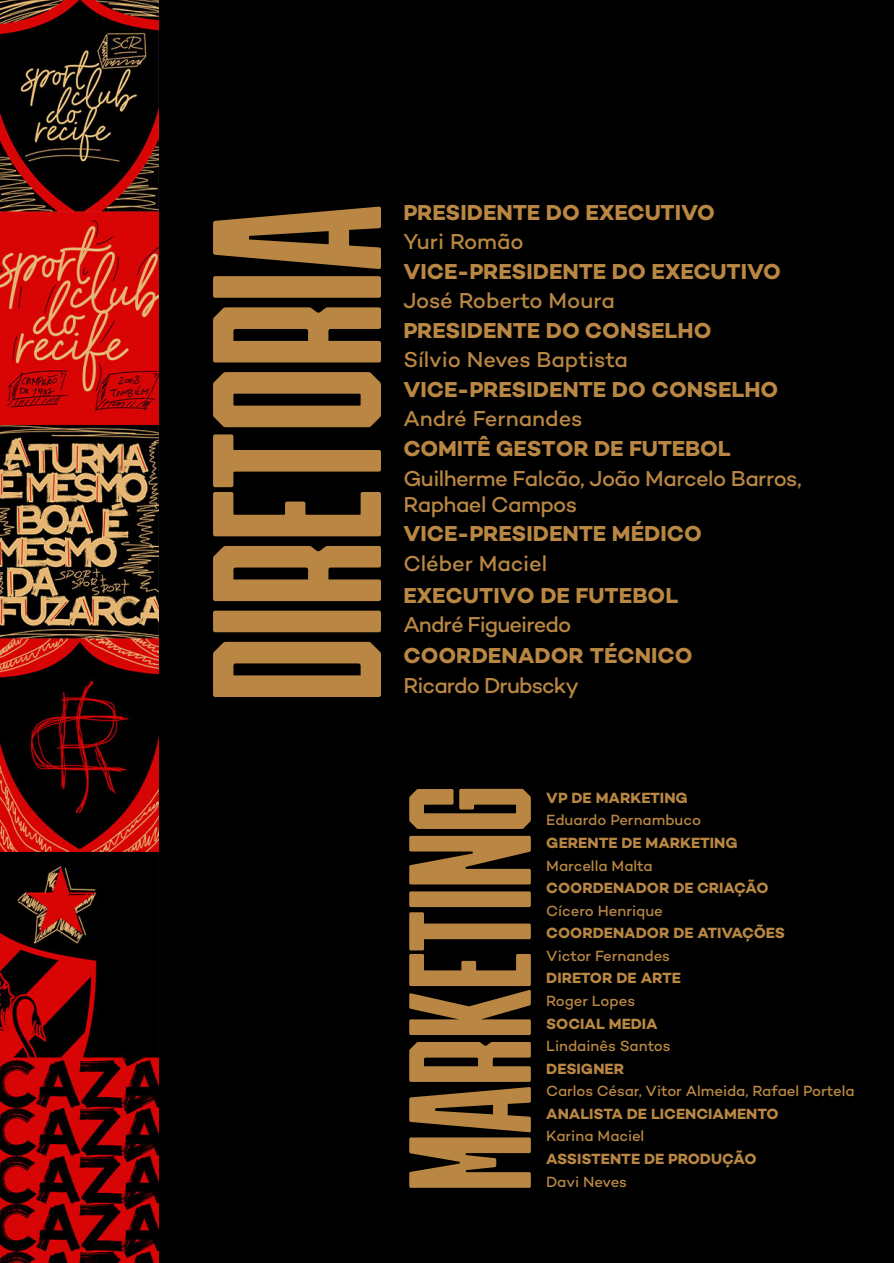
<style>
.page{position:relative;width:894px;height:1263px;background:#fff}
.page>*{position:absolute;margin:0;border:0;box-sizing:border-box;transform-origin:0 0}
.t1{font:239.7px "Redig";color:#b98743}
.t2{font:173.55px "Redig";color:#b98743}
.t3{font:700 22.05px "Campton";color:#b98743}
.t4{font:500 22.05px/26.4px "Campton";letter-spacing:-.025em;color:#b98743}
.t5{font:500 22.05px "Campton";letter-spacing:-.005em;color:#b98743}
.t6{font:500 22.05px "Campton";color:#b98743}
.t7{font:700 15px "Campton";color:#b98743}
.t8{font:500 15px "Campton";letter-spacing:-.005em;color:#b98743}
</style>
<div class="page">
<div style="left:0;top:0;width:893px;height:1263px;background:#000"></div>
<img style="left:0;top:0;width:159px;height:1263px">
<h1 class="t1" style="left:185px;top:702px;width:499px;rotate:-90deg">DIRETORIA</h1>
<p class="t3" style="left:403px;top:198px;width:313px">PRESIDENTE DO EXECUTIVO</p>
<p class="t5" style="left:403px;top:228px;width:122px">Yuri Romão</p>
<p class="t3" style="left:403px;top:257px;width:379px">VICE-PRESIDENTE DO EXECUTIVO</p>
<p class="t5" style="left:403px;top:287px;width:213px">José Roberto Moura</p>
<p class="t3" style="left:403px;top:316px;width:309px">PRESIDENTE DO CONSELHO</p>
<p class="t5" style="left:403px;top:346px;width:226px">Sílvio Neves Baptista</p>
<p class="t3" style="left:403px;top:375px;width:376px">VICE-PRESIDENTE DO CONSELHO</p>
<p class="t6" style="left:403px;top:405px;width:181px">André Fernandes</p>
<p class="t3" style="left:403px;top:434px;width:329px">COMITÊ GESTOR DE FUTEBOL</p>
<p class="t4" style="left:403px;top:464px;width:399px">Guilherme Falcão, João Marcelo Barros,<br>Raphael Campos</p>
<p class="t3" style="left:403px;top:520px;width:300px">VICE-PRESIDENTE MÉDICO</p>
<p class="t5" style="left:403px;top:549px;width:145px">Cléber Maciel</p>
<p class="t3" style="left:403px;top:581px;width:276px">EXECUTIVO DE FUTEBOL</p>
<p class="t4" style="left:403px;top:611px;width:169px">André Figueiredo</p>
<p class="t3" style="left:403px;top:642px;width:291px">COORDENADOR TÉCNICO</p>
<p class="t4" style="left:403px;top:672px;width:177px">Ricardo Drubscky</p>
<h2 class="t2" style="left:389px;top:1191px;width:407px;rotate:-90deg">MARKETING</h2>
<p class="t7" style="left:546px;top:788px;width:143px">VP DE MARKETING</p>
<p class="t8" style="left:546px;top:811px;width:156px">Eduardo Pernambuco</p>
<p class="t7" style="left:546px;top:833px;width:193px">GERENTE DE MARKETING</p>
<p class="t8" style="left:546px;top:856px;width:108px">Marcella Malta</p>
<p class="t7" style="left:546px;top:878px;width:224px">COORDENADOR DE CRIAÇÃO</p>
<p class="t8" style="left:546px;top:901px;width:118px">Cícero Henrique</p>
<p class="t7" style="left:546px;top:923px;width:240px">COORDENADOR DE ATIVAÇÕES</p>
<p class="t8" style="left:546px;top:946px;width:125px">Victor Fernandes</p>
<p class="t7" style="left:546px;top:969px;width:136px">DIRETOR DE ARTE</p>
<p class="t8" style="left:546px;top:991px;width:90px">Roger Lopes</p>
<p class="t7" style="left:546px;top:1014px;width:113px">SOCIAL MEDIA</p>
<p class="t8" style="left:546px;top:1036px;width:126px">Lindainês Santos</p>
<p class="t7" style="left:546px;top:1059px;width:79px">DESIGNER</p>
<p class="t8" style="left:546px;top:1082px;width:310px">Carlos César, Vitor Almeida, Rafael Portela</p>
<p class="t7" style="left:546px;top:1104px;width:234px">ANALISTA DE LICENCIAMENTO</p>
<p class="t8" style="left:546px;top:1127px;width:100px">Karina Maciel</p>
<p class="t7" style="left:546px;top:1149px;width:212px">ASSISTENTE DE PRODUÇÃO</p>
<p class="t8" style="left:546px;top:1172px;width:82px">Davi Neves</p>
</div>
